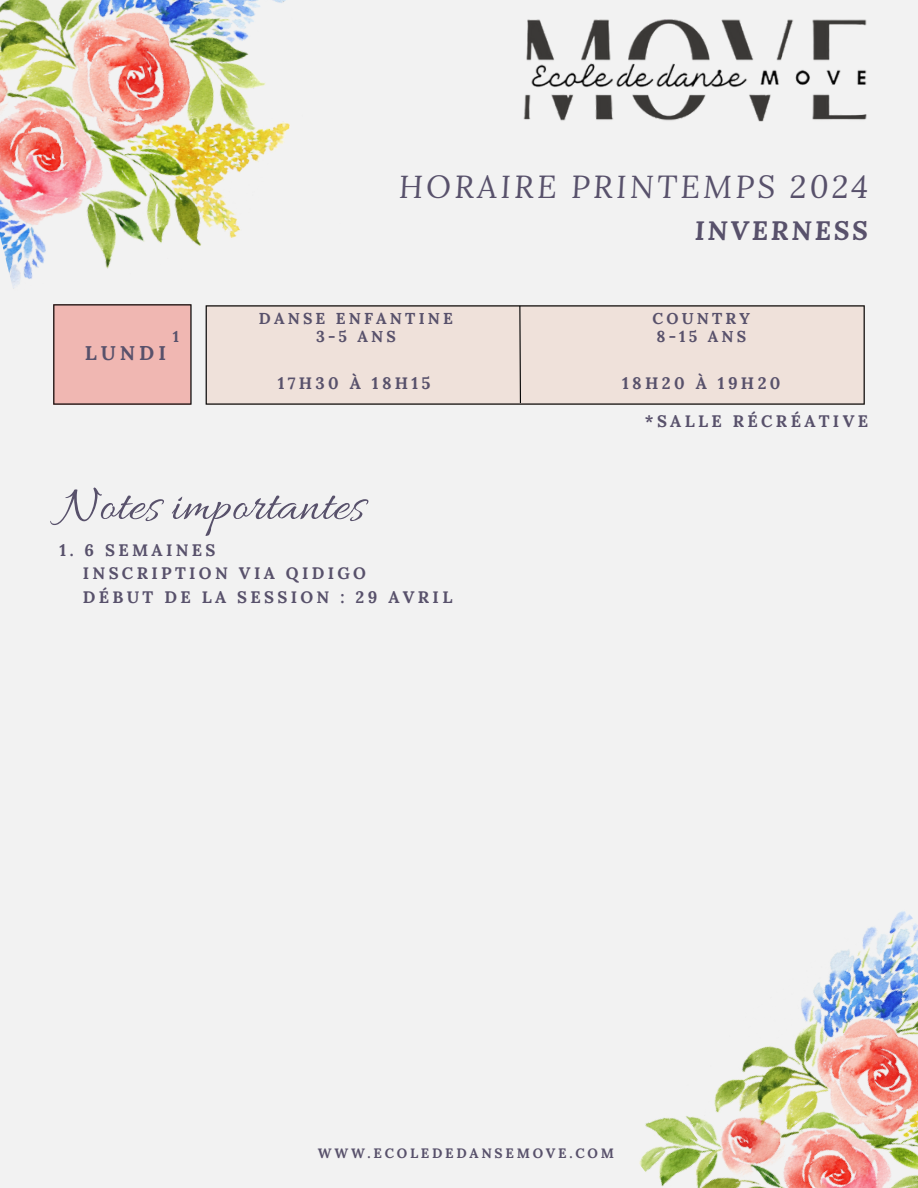
<style>
.page{position:relative;width:918px;height:1188px;background:#f2f2f2}
.page>*{position:absolute;margin:0;border:0;box-sizing:border-box;transform-origin:0 0}
.t1{font:51.15px "Allura";color:#58516b}
.t2{font:italic 31.65px "Lora";letter-spacing:.1em;color:#58516b}
.t3{font:italic 700 26.4px "Lora";letter-spacing:.1em;color:#58516b}
.t4{font:700 19.95px "Lora";letter-spacing:.2em;color:#58516b}
.t5{font:700 16.65px/23.7px "Lora";letter-spacing:.2em;color:#58516b}
.t6{font:700 15.75px/18px "Lora";letter-spacing:.2em;color:#58516b;text-align:center}
.t7{font:700 15.45px "Lora";color:#58516b}
.t8{font:700 13.65px "Lora";letter-spacing:.2em;color:#58516b}
</style>
<div class="page">
<img style="left:0;top:0;width:290px;height:310px">
<img style="left:639px;top:911px;width:279px;height:277px">
<img style="left:523px;top:19px;width:344px;height:102px">
<div style="left:206px;top:305px;width:659px;height:100px;background:#efe1da"></div>
<div style="left:53px;top:304px;width:139px;height:101px;background:#f0b7b2"></div>
<svg style="left:519px;top:305px;width:3px;height:99px"></svg>
<h1 class="t7" style="left:173px;top:326px;width:8px">1</h1>
<h5 class="t4" style="left:85px;top:340px;width:83px">LUNDI</h5>
<h5 class="t2" style="left:399px;top:165px;width:471px">HORAIRE PRINTEMPS 2024</h5>
<h5 class="t3" style="left:695px;top:213px;width:175px">INVERNESS</h5>
<p class="t6" style="left:259px;top:310px;width:196px">DANSE ENFANTINE<br>3-5 ANS</p>
<h4 class="t5" style="left:278px;top:371px;width:154px">17H30 À 18H15</h4>
<p class="t6" style="left:653px;top:310px;width:99px;text-align:left">COUNTRY<br>8-15 ANS</p>
<h5 class="t5" style="left:622px;top:371px;width:160px">18H20 À 19H20</h5>
<p class="t5" style="left:645px;top:409px;width:225px">*SALLE RÉCRÉATIVE</p>
<h5 class="t1" style="left:59px;top:477px;width:307px">Notes importantes</h5>
<h5 class="t5" style="left:83px;top:538px;width:371px;text-indent:-23px">1. 6 SEMAINES<br>INSCRIPTION VIA QIDIGO<br>DÉBUT DE LA SESSION : 29 AVRIL</h5>
<p class="t8" style="left:318px;top:1145px;width:298px">WWW.ECOLEDEDANSEMOVE.COM</p>
</div>
